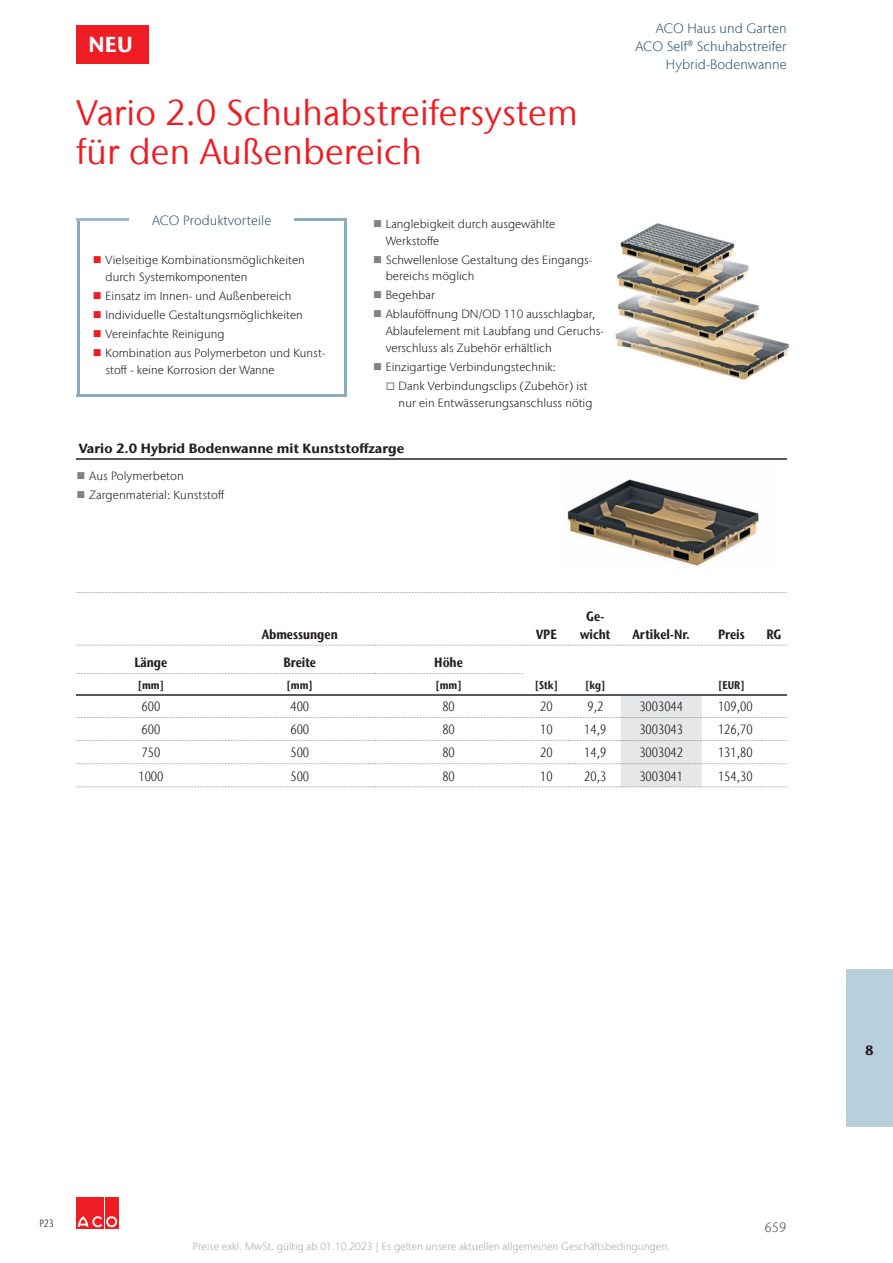
<style>
.page{position:relative;width:893px;height:1263px;background:#fff}
.page>*{position:absolute;margin:0;border:0;box-sizing:border-box;transform-origin:0 0}
.t1{font:35.7px/39.2px "Stone Sans IIITC Com";letter-spacing:.005em;color:#ee1d23}
.t2{font:700 21.6px "Stone Sans IIITC Com";color:#fff}
.t3{font:300 13.5px/17.9px "Stone Sans IIITC Com";letter-spacing:.005em;color:#335875;text-align:right}
.t4{font:300 13.5px "Stone Sans IIITC Com";color:#57585a}
.t5{font:700 13.5px "Stone Sans IIITC Com";color:#231f20}
.t6{font:300 condensed 13.35px "Stone Sans IIITC Com";color:#231f20}
.t7{font:700 condensed 13.35px/17.7px "Stone Sans IIITC Com";color:#231f20;text-align:center}
.t8{font:700 13.35px "Stone Sans IIITC Com";color:#231f20}
.t9{font:300 13.35px "Stone Sans IIITC Com";letter-spacing:.005em;color:#335875}
.t10{font:300 12px "Stone Sans IIITC Com";letter-spacing:.005em;color:#231f20}
.t11{font:300 11.85px/16.8px "Stone Sans IIITC Com";letter-spacing:.005em;color:#231f20}
.t12{font:700 condensed 11.1px "Stone Sans IIITC Com";color:#231f20}
.t13{font:300 10.5px "Stone Sans IIITC Com";letter-spacing:.005em;color:#a8a9ad}
.t14{font:300 condensed 10.5px "Stone Sans IIITC Com";color:#231f20}
.s1{color:#ee1d23}
.s2{color:#808285}
</style>
<div class="page">
<div style="left:77px;top:1197px;width:13px;height:31px;background:#ee1d23"></div>
<div style="left:91px;top:1197px;width:13px;height:31px;background:#ee1d23"></div>
<div style="left:105px;top:1197px;width:13px;height:31px;background:#ee1d23"></div>
<svg style="left:78px;top:1216px;width:39px;height:11px"></svg>
<div style="left:846px;top:969px;width:47px;height:158px;background:#b8cfdc"></div>
<svg style="left:77px;top:592px;width:710px;height:1px"></svg>
<hr style="left:77px;top:218px;width:52px;height:3px;background:#9ebbca">
<hr style="left:295px;top:218px;width:52px;height:3px;background:#8aacbc">
<svg style="left:77px;top:221px;width:3px;height:11px"></svg>
<svg style="left:344px;top:221px;width:3px;height:11px"></svg>
<hr style="left:77px;top:232px;width:3px;height:162px;background:#8aacbc">
<hr style="left:344px;top:232px;width:3px;height:162px;background:#8aacbc">
<hr style="left:77px;top:394px;width:52px;height:3px;background:#8aacbc">
<hr style="left:129px;top:394px;width:166px;height:3px;background:#8aacbc">
<hr style="left:295px;top:394px;width:52px;height:3px;background:#8aacbc">
<hr style="left:77px;top:459px;width:340px;height:1px;background:#57585a">
<hr style="left:417px;top:459px;width:370px;height:1px;background:#57585a">
<svg style="left:77px;top:645px;width:710px;height:1px"></svg>
<svg style="left:77px;top:673px;width:446px;height:1px"></svg>
<svg style="left:77px;top:694px;width:710px;height:93px"></svg>
<img style="left:567px;top:479px;width:192px;height:87px">
<img style="left:615px;top:333px;width:45px;height:24px">
<img style="left:660px;top:342px;width:89px;height:6px">
<img style="left:749px;top:337px;width:40px;height:11px">
<img style="left:660px;top:348px;width:129px;height:32px">
<img style="left:617px;top:308px;width:99px;height:3px">
<img style="left:716px;top:303px;width:44px;height:8px">
<img style="left:617px;top:311px;width:148px;height:31px">
<img style="left:617px;top:275px;width:41px;height:6px">
<img style="left:658px;top:275px;width:47px;height:6px">
<img style="left:705px;top:263px;width:44px;height:18px">
<img style="left:617px;top:281px;width:135px;height:27px">
<img style="left:617px;top:223px;width:120px;height:52px">
<div style="left:77px;top:25px;width:72px;height:39px;background:#ee1d23"></div>
<h2 class="t2" style="left:89px;top:31px;width:45px">NEU</h2>
<h1 class="t1" style="left:77px;top:93px;width:503px">Vario 2.0 Schuhabstreifersystem für den Außenbereich</h1>
<p class="t9" style="left:152px;top:212px;width:121px">ACO Produktvorteile</p>
<p class="t11" style="left:106px;top:252px;width:201px;text-indent:-13px"><span class="s1">■</span> Vielseitige Kombinationsmöglichkeiten durch Systemkomponenten</p>
<p class="t11" style="left:93px;top:287px;width:200px"><span class="s1">■</span> Einsatz im Innen- und Außenbereich</p>
<p class="t11" style="left:93px;top:306px;width:211px"><span class="s1">■</span> Individuelle Gestaltungsmöglichkeiten</p>
<p class="t11" style="left:93px;top:325px;width:133px"><span class="s1">■</span> Vereinfachte Reinigung</p>
<p class="t11" style="left:106px;top:344px;width:222px;text-indent:-13px"><span class="s1">■</span> Kombination aus Polymerbeton und Kunst&shy;stoff - keine Korrosion der Wanne</p>
<p class="t11" style="left:386px;top:215px;width:171px;text-indent:-13px"><span class="s2">■</span> Langlebigkeit durch ausgewählte<br>Werkstoffe</p>
<p class="t11" style="left:386px;top:251px;width:208px;text-indent:-13px"><span class="s2">■</span> Schwellenlose Gestaltung des Eingangs&shy;bereichs möglich</p>
<p class="t11" style="left:373px;top:287px;width:63px"><span class="s2">■</span> Begehbar</p>
<p class="t11" style="left:386px;top:306px;width:220px;text-indent:-13px"><span class="s2">■</span> Ablauföffnung DN/OD 110 ausschlagbar,<br>Ablaufelement mit Laubfang und Geruchs&shy;verschluss als Zubehör erhältlich</p>
<p class="t11" style="left:373px;top:358px;width:184px"><span class="s2">■</span> Einzigartige Verbindungstechnik:</p>
<p class="t11" style="left:399px;top:377px;width:195px;text-indent:-13px"><span class="s2">□</span> Dank Verbindungsclips (Zubehör) ist nur ein Entwässerungsanschluss nötig</p>
<p class="t8" style="left:79px;top:440px;width:327px">Vario 2.0 Hybrid Bodenwanne mit Kunststoffzarge</p>
<p class="t10" style="left:77px;top:468px;width:109px"><span class="s2">■</span> Aus Polymerbeton</p>
<p class="t10" style="left:77px;top:488px;width:149px"><span class="s2">■</span> Zargenmaterial: Kunststoff</p>
<p class="t3" style="left:635px;top:20px;width:153px">ACO Haus und Garten<br>ACO Self® Schuhabstreifer<br>Hybrid-Bodenwanne</p>
<p class="t7" style="left:262px;top:625px;width:78px">Abmessungen</p>
<p class="t7" style="left:536px;top:625px;width:22px">VPE</p>
<p class="t7" style="left:580px;top:607px;width:32px">Ge&shy;wicht</p>
<p class="t7" style="left:632px;top:625px;width:59px">Artikel-Nr.</p>
<p class="t7" style="left:718px;top:625px;width:28px">Preis</p>
<p class="t7" style="left:766px;top:625px;width:17px">RG</p>
<p class="t7" style="left:135px;top:653px;width:34px">Länge</p>
<p class="t7" style="left:283px;top:653px;width:34px">Breite</p>
<p class="t7" style="left:434px;top:653px;width:30px">Höhe</p>
<p class="t12" style="left:138px;top:678px;width:28px">[mm]</p>
<p class="t12" style="left:287px;top:678px;width:28px">[mm]</p>
<p class="t12" style="left:435px;top:678px;width:28px">[mm]</p>
<p class="t12" style="left:535px;top:678px;width:25px">[Stk]</p>
<p class="t12" style="left:585px;top:678px;width:22px">[kg]</p>
<p class="t12" style="left:718px;top:678px;width:28px">[EUR]</p>
<p class="t6" style="left:142px;top:698px;width:20px">600</p>
<p class="t6" style="left:290px;top:698px;width:20px">400</p>
<p class="t6" style="left:442px;top:698px;width:14px">80</p>
<p class="t6" style="left:540px;top:698px;width:14px">20</p>
<p class="t6" style="left:587px;top:698px;width:17px">9,2</p>
<p class="t6" style="left:639px;top:698px;width:45px">3003044</p>
<p class="t6" style="left:718px;top:698px;width:36px">109,00</p>
<p class="t6" style="left:142px;top:722px;width:20px">600</p>
<p class="t6" style="left:290px;top:722px;width:20px">600</p>
<p class="t6" style="left:442px;top:722px;width:14px">80</p>
<p class="t6" style="left:540px;top:722px;width:14px">10</p>
<p class="t6" style="left:584px;top:722px;width:24px">14,9</p>
<p class="t6" style="left:639px;top:722px;width:45px">3003043</p>
<p class="t6" style="left:718px;top:722px;width:36px">126,70</p>
<p class="t6" style="left:142px;top:745px;width:20px">750</p>
<p class="t6" style="left:290px;top:745px;width:20px">500</p>
<p class="t6" style="left:442px;top:745px;width:14px">80</p>
<p class="t6" style="left:540px;top:745px;width:14px">20</p>
<p class="t6" style="left:584px;top:745px;width:24px">14,9</p>
<p class="t6" style="left:639px;top:745px;width:45px">3003042</p>
<p class="t6" style="left:718px;top:745px;width:36px">131,80</p>
<p class="t6" style="left:138px;top:768px;width:27px">1000</p>
<p class="t6" style="left:290px;top:768px;width:20px">500</p>
<p class="t6" style="left:442px;top:768px;width:14px">80</p>
<p class="t6" style="left:540px;top:768px;width:14px">10</p>
<p class="t6" style="left:584px;top:768px;width:24px">20,3</p>
<p class="t6" style="left:639px;top:768px;width:45px">3003041</p>
<p class="t6" style="left:718px;top:768px;width:36px">154,30</p>
<p class="t14" style="left:39px;top:1217px;width:16px">P23</p>
<p class="t4" style="left:764px;top:1219px;width:24px">659</p>
<p class="t13" style="left:193px;top:1240px;width:479px">Preise exkl. MwSt. gültig ab 01.10.2023 | Es gelten unsere aktuellen allgemeinen Geschäftsbedingungen.</p>
<p class="t5" style="left:865px;top:1042px;width:10px">8</p>
</div>
